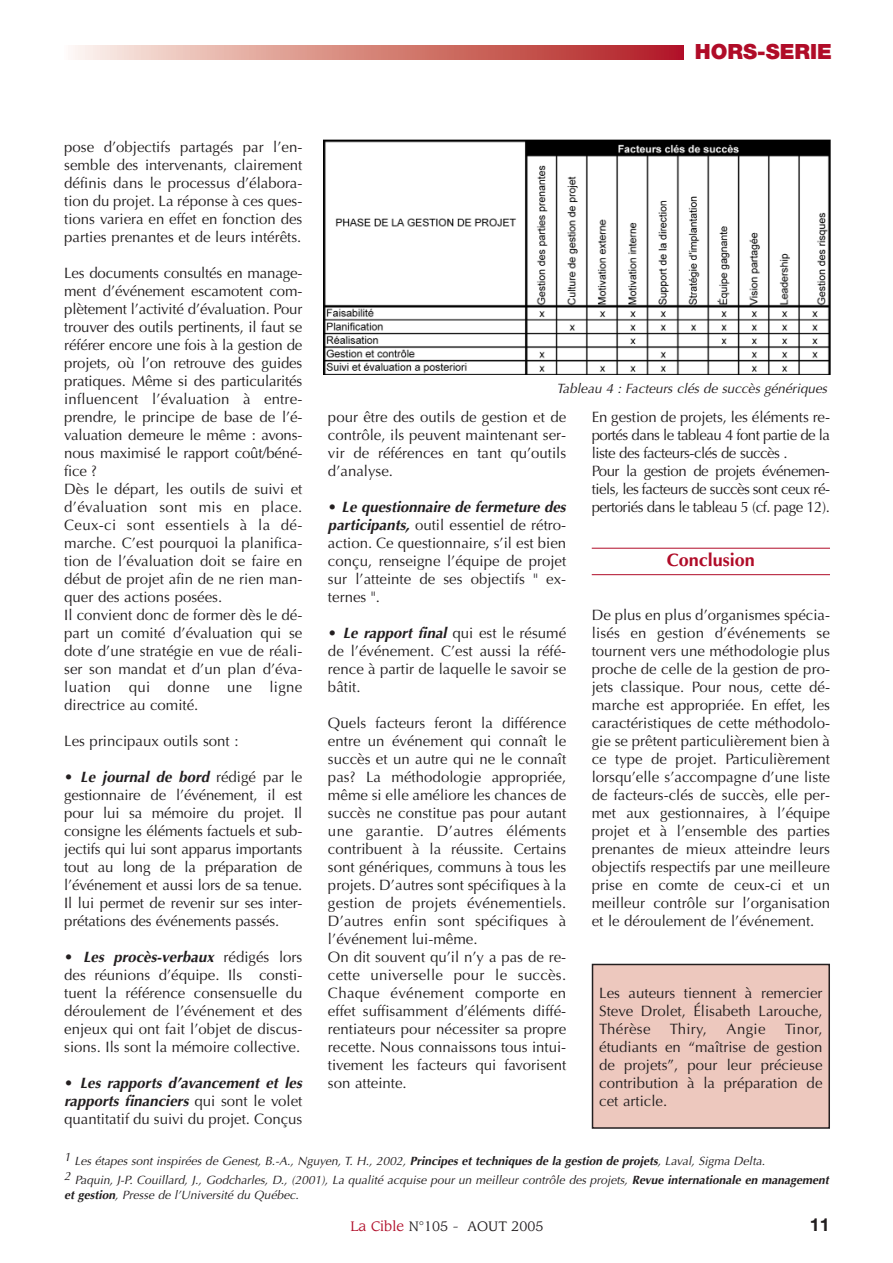
<style>
.page{position:relative;width:893px;height:1263px;background:#fff}
.page>*{position:absolute;margin:0;border:0;box-sizing:border-box;transform-origin:0 0}
.t1{font:900 21px "Helvetica Neue";color:#b00c28}
.t2{font:700 18px "Optima";color:#b00c28}
.t3{font:700 18px "Helvetica Neue";color:#231f20}
.t4{font:15px/18px "Optima";color:#231f20;text-align:justify}
.t5{font:15px/18px "Optima";letter-spacing:-.035em;color:#231f20}
.t6{font:italic 13.5px "Optima";color:#231f20}
.t7{font:13.5px "Leawood";color:#231f20}
.t8{font:italic 12px/18.6px "Optima";color:#231f20}
.s1{font-weight:700;font-style:italic}
.s2{font-weight:700}
.s3{color:#b00c28}
</style>
<div class="page">
<svg style="left:73px;top:45px;width:610px;height:15px;background:#d5837d"></svg>
<img style="left:324px;top:140px;width:506px;height:234px">
<hr style="left:591px;top:548px;width:239px;height:1px;background:#b00c28">
<hr style="left:591px;top:574px;width:239px;height:1px;background:#b00c28">
<div style="left:592px;top:964px;width:237px;height:164px;background:#edc8be"></div>
<div style="left:591px;top:964px;width:239px;height:165px;border:2px solid #231f20"></div>
<h1 class="t1" style="left:695px;top:44px;width:138px">HORS-SERIE</h1>
<p class="t4" style="left:64px;top:139px;width:240px">pose d’objectifs partagés par l’en&shy;semble des intervenants, clairement définis dans le processus d’élabora&shy;tion du projet. La réponse à ces ques&shy;tions variera en effet en fonction des parties prenantes et de leurs intérêts.</p>
<p class="t4" style="left:64px;top:265px;width:240px;text-align:left">Les documents consultés en manage&shy;ment d’événement escamotent com&shy;plètement l’activité d’évaluation. Pour trouver des outils pertinents, il faut se référer encore une fois à la gestion de projets, où l’on retrouve des guides pratiques. Même si des particularités influencent l’évaluation à entre&shy;prendre, le principe de base de l’é&shy;valuation demeure le même : avons&shy;nous maximisé le rapport coût/béné&shy;fice ?<br>Dès le départ, les outils de suivi et d’évaluation sont mis en place.<br>Ceux-ci sont essentiels à la dé&shy;marche. C’est pourquoi la planifica&shy;tion de l’évaluation doit se faire en début de projet afin de ne rien man&shy;quer des actions posées.<br>Il convient donc de former dès le dé&shy;part un comité d’évaluation qui se dote d’une stratégie en vue de réali&shy;ser son mandat et d’un plan d’éva&shy;luation qui donne une ligne directrice au comité.</p>
<p class="t4" style="left:64px;top:733px;width:176px">Les principaux outils sont :</p>
<p class="t4" style="left:64px;top:769px;width:240px">• <span class="s1">Le journal de bord</span> rédigé par le gestionnaire de l’événement, il est pour lui sa mémoire du projet. Il consigne les éléments factuels et sub&shy;jectifs qui lui sont apparus importants tout au long de la préparation de l’événement et aussi lors de sa tenue.<br>Il lui permet de revenir sur ses inter&shy;prétations des événements passés.</p>
<p class="t4" style="left:64px;top:949px;width:240px">• <span class="s1">Les procès-verbaux</span> rédigés lors des réunions d’équipe. Ils consti&shy;tuent la référence consensuelle du déroulement de l’événement et des enjeux qui ont fait l’objet de discus&shy;sions. Ils sont la mémoire collective.</p>
<p class="t4" style="left:64px;top:1075px;width:240px">• <span class="s1">Les rapports d’avancement et les rapports financiers</span> qui sont le volet quantitatif du suivi du projet. Conçus</p>
<p class="t6" style="left:556px;top:383px;width:272px">Tableau 4 : Facteurs clés de succès génériques</p>
<p class="t4" style="left:328px;top:409px;width:240px">pour être des outils de gestion et de contrôle, ils peuvent maintenant ser&shy;vir de références en tant qu’outils d’analyse.</p>
<p class="t4" style="left:328px;top:499px;width:240px">• <span class="s1">Le questionnaire de fermeture des participants,</span> outil essentiel de rétro&shy;action. Ce questionnaire, s’il est bien conçu, renseigne l’équipe de projet sur l’atteinte de ses objectifs " ex&shy;ternes ".</p>
<p class="t4" style="left:328px;top:625px;width:240px">• <span class="s1">Le rapport final</span> qui est le résumé de l’événement. C’est aussi la réfé&shy;rence à partir de laquelle le savoir se bâtit.</p>
<p class="t4" style="left:328px;top:715px;width:240px;text-align:left">Quels facteurs feront la différence entre un événement qui connaît le succès et un autre qui ne le connaît pas? La méthodologie appropriée, même si elle améliore les chances de succès ne constitue pas pour autant une garantie. D’autres éléments contribuent à la réussite. Certains sont génériques, communs à tous les projets. D’autres sont spécifiques à la gestion de projets événementiels.<br>D’autres enfin sont spécifiques à l’événement lui-même.<br>On dit souvent qu’il n’y a pas de re&shy;cette universelle pour le succès.<br>Chaque événement comporte en effet suffisamment d’éléments diffé&shy;rentiateurs pour nécessiter sa propre recette. Nous connaissons tous intui&shy;tivement les facteurs qui favorisent son atteinte.</p>
<p class="t5" style="left:591px;top:409px;width:240px">En gestion de projets, les éléments re&shy;portés dans le tableau 4 font partie de la liste des facteurs-clés de succès .<br>Pour la gestion de projets événemen&shy;tiels, les facteurs de succès sont ceux ré&shy;pertoriés dans le tableau 5 (cf. page 12).</p>
<p class="t2" style="left:666px;top:552px;width:90px">Conclusion</p>
<p class="t4" style="left:591px;top:607px;width:240px">De plus en plus d’organismes spécia&shy;lisés en gestion d’événements se tournent vers une méthodologie plus proche de celle de la gestion de pro&shy;jets classique. Pour nous, cette dé&shy;marche est appropriée. En effet, les caractéristiques de cette méthodolo&shy;gie se prêtent particulièrement bien à ce type de projet. Particulièrement lorsqu’elle s’accompagne d’une liste de facteurs-clés de succès, elle per&shy;met aux gestionnaires, à l’équipe projet et à l’ensemble des parties prenantes de mieux atteindre leurs objectifs respectifs par une meilleure prise en comte de ceux-ci et un meilleur contrôle sur l’organisation et le déroulement de l’événement.</p>
<p class="t4" style="left:599px;top:985px;width:225px">Les auteurs tiennent à remercier Steve Drolet, Élisabeth Larouche, Thérèse</p>
<p class="t4" style="left:669px;top:1021px;width:39px">Thiry,</p>
<p class="t4" style="left:726px;top:1021px;width:40px">Angie</p>
<p class="t4" style="left:599px;top:1021px;width:225px;text-indent:185px">Tinor, étudiants en “maîtrise de gestion de projets”, pour leur précieuse contribution à la préparation de cet article.</p>
<p class="t8" style="left:64px;top:1153px;width:766px">1 Les étapes sont inspirées de Genest, B.-A., Nguyen, T. H., 2002, <span class="s2">Principes et techniques de la gestion de projets</span>, Laval, Sigma Delta.<br>2 Paquin, J-P. Couillard, J., Godcharles, D., (2001), La qualité acquise pour un meilleur contrôle des projets, <span class="s2">Revue internationale en management</span></p>
<p class="t8" style="left:64px;top:1186px;width:236px"><span class="s2">et gestion</span>, Presse de l’Université du Québec.</p>
<p class="t7" style="left:350px;top:1220px;width:194px"><span class="s3">La Cible</span> N°105 - AOUT 2005</p>
<p class="t3" style="left:810px;top:1218px;width:22px">11</p>
</div>
